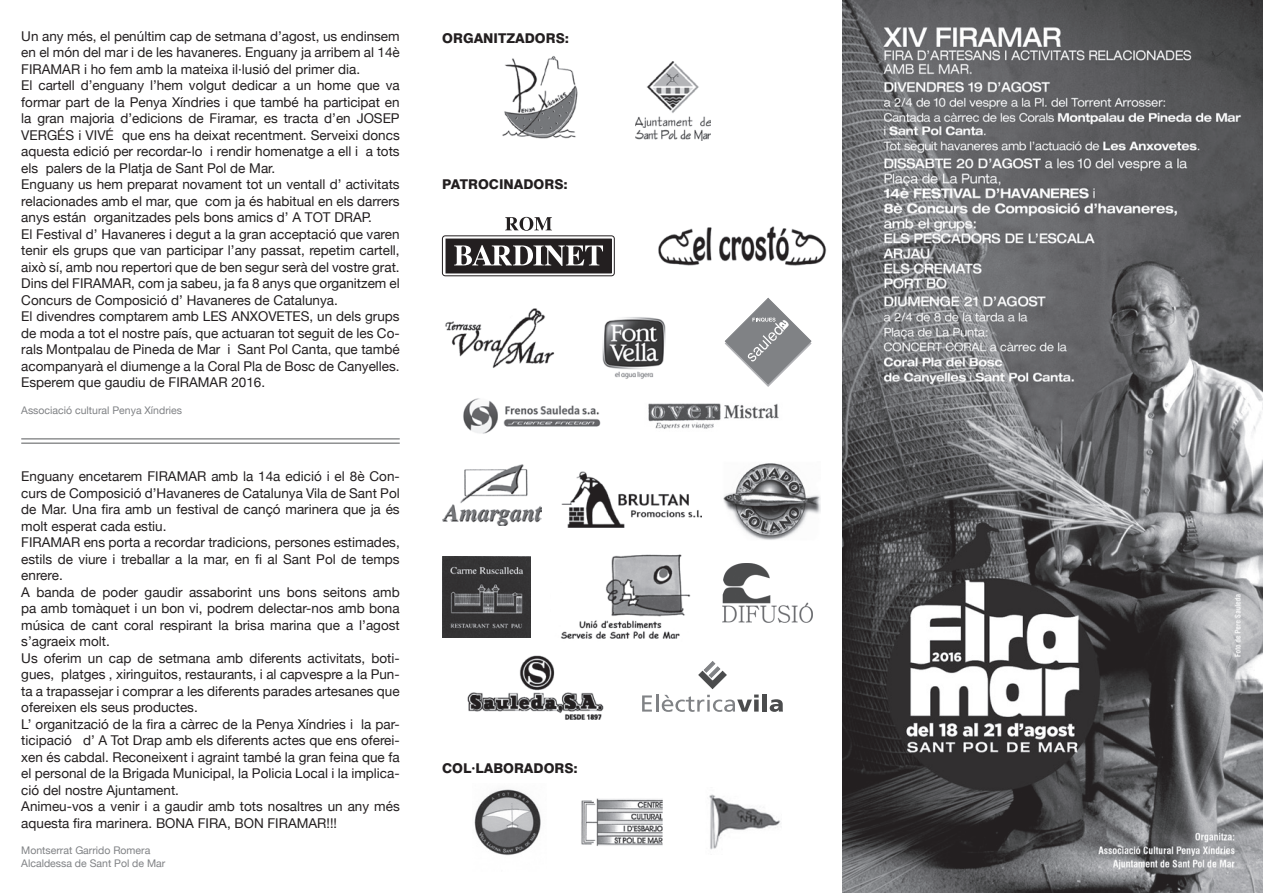
<style>
.page{position:relative;width:1263px;height:893px;background:#fff}
.page>*{position:absolute;margin:0;border:0;box-sizing:border-box;transform-origin:0 0}
.t1{font:13.5px/16.5px "Helvetica Neue";color:#231f20}
.t2{font:800 13.5px "Swiss 721 BT";color:#231f20}
.t3{font:10.5px/12.6px "Helvetica Neue";color:#808285}
</style>
<div class="page">
<div style="left:442px;top:236px;width:172px;height:40px;border:1px solid #231f20;border-radius:3px"></div>
<div style="left:446px;top:239px;width:165px;height:34px;background:#231f20"></div>
<svg style="left:454px;top:245px;width:149px;height:21px"></svg>
<svg style="left:505px;top:217px;width:47px;height:14px"></svg>
<img style="left:561px;top:554px;width:130px;height:85px">
<img style="left:442px;top:557px;width:88px;height:81px">
<img style="left:445px;top:308px;width:110px;height:60px">
<img style="left:648px;top:403px;width:131px;height:26px">
<img style="left:463px;top:398px;width:138px;height:36px">
<img style="left:442px;top:464px;width:100px;height:62px">
<img style="left:581px;top:798px;width:82px;height:48px">
<img style="left:709px;top:794px;width:72px;height:56px">
<img style="left:474px;top:789px;width:67px;height:67px">
<img style="left:502px;top:56px;width:76px;height:83px">
<img style="left:635px;top:61px;width:75px;height:79px">
<img style="left:602px;top:317px;width:64px;height:62px">
<img style="left:562px;top:471px;width:140px;height:56px">
<img style="left:723px;top:564px;width:90px;height:58px">
<hr style="left:21px;top:439px;width:379px;height:1px;background:#57585a">
<hr style="left:21px;top:443px;width:379px;height:1px;background:#57585a">
<img style="left:842px;top:0;width:421px;height:893px">
<img style="left:467px;top:655px;width:137px;height:65px">
<svg style="left:642px;top:661px;width:117px;height:51px"></svg>
<div style="left:762px;top:694px;width:5px;height:18px;background:#4b4c4d"></div>
<svg style="left:770px;top:699px;width:13px;height:13px"></svg>
<svg style="left:724px;top:297px;width:88px;height:90px"></svg>
<img style="left:723px;top:463px;width:98px;height:77px">
<img style="left:658px;top:226px;width:169px;height:40px">
<p class="t1" style="left:21px;top:29px;width:380px">Un any més, el penúltim cap de setmana d’agost, us endinsem en el món del mar i de les havaneres. Enguany ja arribem al 14è FIRAMAR i ho fem amb la mateixa il·lusió del primer dia.<br>El cartell d’enguany l’hem volgut dedicar a un home que va formar part de la Penya Xíndries i que també ha participat en la gran majoria d’edicions de Firamar, es tracta d’en JOSEP VERGÉS i VIVÉ que ens ha deixat recentment. Serveixi doncs aquesta edició per recordar-lo i rendir homenatge a ell i a tots els palers de la Platja de Sant Pol de Mar.<br>Enguany us hem preparat novament tot un ventall d’ activitats relacionades amb el mar, que com ja és habitual en els darrers anys están organitzades pels bons amics d’ A TOT DRAP.<br>El Festival d’ Havaneres i degut a la gran acceptació que varen tenir els grups que van participar l’any passat, repetim cartell, això sí, amb nou repertori que de ben segur serà del vostre grat.<br>Dins del FIRAMAR, com ja sabeu, ja fa 8 anys que organitzem el Concurs de Composició d’ Havaneres de Catalunya.<br>El divendres comptarem amb LES ANXOVETES, un dels grups de moda a tot el nostre país, que actuaran tot seguit de les Co&shy;rals Montpalau de Pineda de Mar i Sant Pol Canta, que també acompanyarà el diumenge a la Coral Pla de Bosc de Canyelles.<br>Esperem que gaudiu de FIRAMAR 2016.</p>
<p class="t3" style="left:21px;top:405px;width:162px">Associació cultural Penya Xíndries</p>
<p class="t1" style="left:21px;top:469px;width:380px">Enguany encetarem FIRAMAR amb la 14a edició i el 8è Con&shy;curs de Composició d’Havaneres de Catalunya Vila de Sant Pol de Mar. Una fira amb un festival de cançó marinera que ja és molt esperat cada estiu.<br>FIRAMAR ens porta a recordar tradicions, persones estimades, estils de viure i treballar a la mar, en fi al Sant Pol de temps enrere.<br>A banda de poder gaudir assaborint uns bons seitons amb pa amb tomàquet i un bon vi, podrem delectar-nos amb bona música de cant coral respirant la brisa marina que a l’agost s’agraeix molt.<br>Us oferim un cap de setmana amb diferents activitats, boti&shy;gues, platges , xiringuitos, restaurants, i al capvespre a la Pun&shy;ta a trapassejar i comprar a les diferents parades artesanes que ofereixen els seus productes.<br>L’ organització de la fira a càrrec de la Penya Xíndries i la par&shy;ticipació d’ A Tot Drap amb els diferents actes que ens oferei&shy;xen és cabdal. Reconeixent i agraint també la gran feina que fa el personal de la Brigada Municipal, la Policia Local i la implica&shy;ció del nostre Ajuntament.<br>Animeu-vos a venir i a gaudir amb tots nosaltres un any més aquesta fira marinera. BONA FIRA, BON FIRAMAR!!!</p>
<p class="t3" style="left:21px;top:844px;width:146px">Montserrat Garrido Romera<br>Alcaldessa de Sant Pol de Mar</p>
<p class="t2" style="left:442px;top:30px;width:128px">ORGANITZADORS:</p>
<p class="t2" style="left:442px;top:176px;width:127px">PATROCINADORS:</p>
<p class="t2" style="left:442px;top:760px;width:137px">COL·LABORADORS:</p>
</div>
